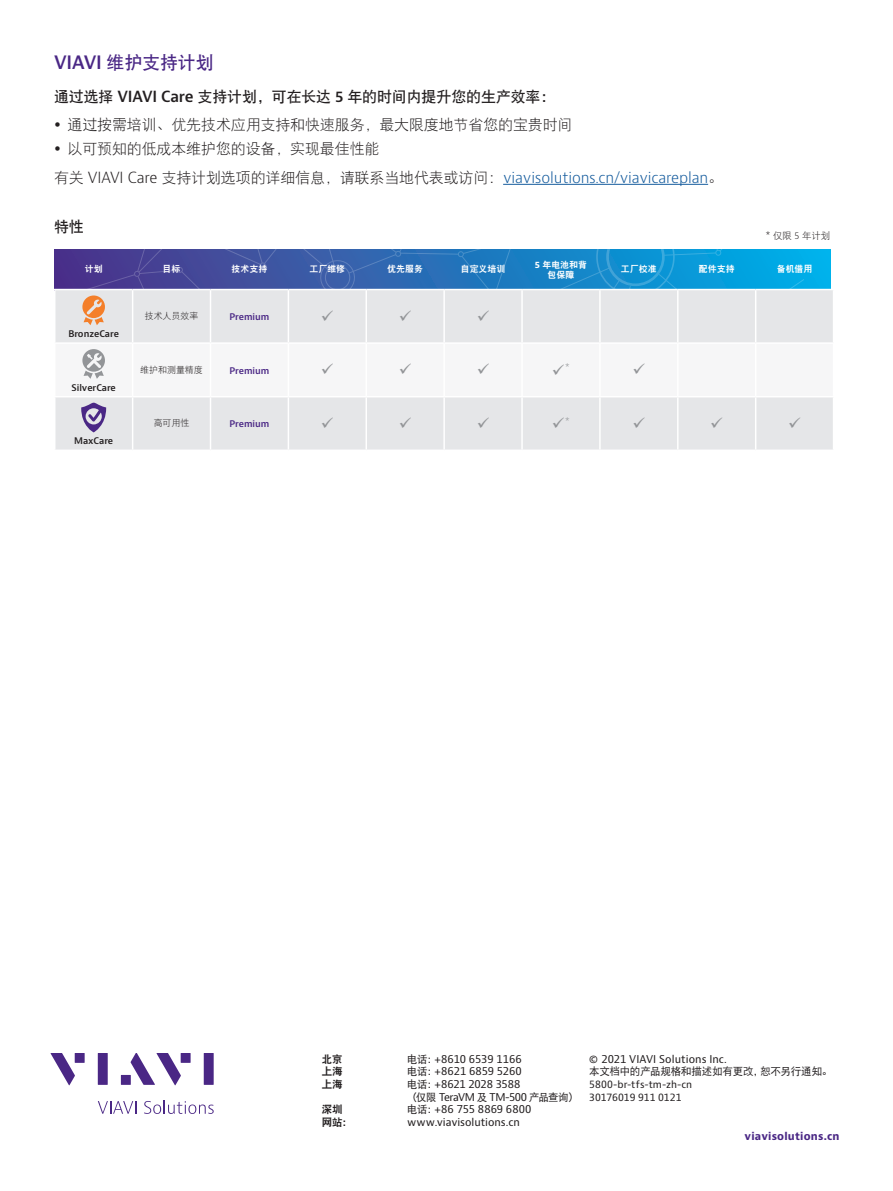
<style>
.page{position:relative;width:893px;height:1191px;background:#fff}
.page>*{position:absolute;margin:0;border:0;box-sizing:border-box;transform-origin:0 0}
.H2_Heading_Purple_12_16{font:18px "DFP Hei W7";letter-spacing:-.01em;color:#4a2785}
.P_Bulleted_10_16{font:300 15px "Bernino Sans";letter-spacing:-.01em;color:#175d9e}
.t1{font:15px "DFP Hei W3";letter-spacing:-.01em;color:#231f20}
.H3_Heading_Level_3{font:15px "DFP Hei W7";letter-spacing:-.01em;color:#231f20}
.t2{font:10.5px "Bernino Sans";letter-spacing:-.005em;color:#231f20}
.t3{font:10.5px/12.6px "Bernino Sans";letter-spacing:-.035em;color:#231f20}
.t4{font:10.5px "DFP Hei W5";letter-spacing:-.02em;color:#231f20}
.t5{font:700 10.5px "Bernino Sans";letter-spacing:.02em;color:#4a2785}
.t6{font:10.5px "DFP Hei W9";letter-spacing:-.005em;color:#231f20}
.t7{font:9.75px/12.6px "Bernino Sans";color:#231f20}
.t8{font:300 9.6px "Bernino Sans";color:#939598}
.Paragraph_10_16{font:9.45px "DFP Hei W3";color:#231f20}
.t9{font:9px/10.5px "DFP Hei W9";color:#fff;text-align:center}
.t10{font:600 9px "Bernino Sans";color:#231f20}
.t11{font:600 9px "Bernino Sans";color:#4a2785}
.t12{font:9px "DFP Hei W3";color:#231f20}
.s1{font-family:"Bernino Sans";font-weight:600}
.s2{font-family:"DFP Hei W3";font-weight:400;color:#231f20}
.s3{color:#231f20}
.s4{font-family:"Bernino Sans";font-weight:300}
.s5{font-family:"Bernino Sans";font-weight:700}
.s6{font-family:"DFP Hei W5"}
</style>
<div class="page">
<svg style="left:51px;top:1053px;width:34px;height:32px"></svg>
<svg style="left:98px;top:1053px;width:10px;height:31px"></svg>
<svg style="left:204px;top:1053px;width:10px;height:31px"></svg>
<svg style="left:131px;top:1053px;width:60px;height:32px"></svg>
<div style="left:121px;top:1075px;width:10px;height:9px;background:#4a2785"></div>
<svg style="left:98px;top:1101px;width:38px;height:12px"></svg>
<svg style="left:144px;top:1100px;width:70px;height:14px"></svg>
<hr style="left:503px;top:184px;width:205px;height:1px;background:#175d9e">
<div style="left:55px;top:290px;width:778px;height:159px;background:#e5e6e8"></div>
<hr style="left:132px;top:290px;width:1px;height:52px;background:#fff">
<hr style="left:210px;top:290px;width:1px;height:52px;background:#fff">
<hr style="left:288px;top:290px;width:1px;height:52px;background:#fff">
<hr style="left:366px;top:290px;width:1px;height:52px;background:#fff">
<hr style="left:443px;top:290px;width:2px;height:52px;background:#fff">
<hr style="left:521px;top:290px;width:2px;height:52px;background:#fff">
<hr style="left:599px;top:290px;width:2px;height:52px;background:#fff">
<hr style="left:677px;top:290px;width:1px;height:52px;background:#fff">
<hr style="left:755px;top:290px;width:1px;height:52px;background:#fff">
<hr style="left:54px;top:342px;width:79px;height:2px;background:#fff">
<hr style="left:133px;top:342px;width:77px;height:2px;background:#fff">
<hr style="left:210px;top:342px;width:78px;height:2px;background:#fff">
<hr style="left:288px;top:342px;width:78px;height:2px;background:#fff">
<hr style="left:366px;top:342px;width:78px;height:2px;background:#fff">
<hr style="left:444px;top:342px;width:78px;height:2px;background:#fff">
<hr style="left:522px;top:342px;width:78px;height:2px;background:#fff">
<hr style="left:600px;top:342px;width:78px;height:2px;background:#fff">
<hr style="left:678px;top:342px;width:78px;height:2px;background:#fff">
<hr style="left:756px;top:342px;width:78px;height:2px;background:#fff">
<hr style="left:132px;top:397px;width:1px;height:52px;background:#fff">
<hr style="left:210px;top:397px;width:1px;height:52px;background:#fff">
<hr style="left:288px;top:397px;width:1px;height:52px;background:#fff">
<hr style="left:366px;top:397px;width:1px;height:52px;background:#fff">
<hr style="left:443px;top:397px;width:2px;height:52px;background:#fff">
<hr style="left:521px;top:397px;width:2px;height:52px;background:#fff">
<hr style="left:599px;top:397px;width:2px;height:52px;background:#fff">
<hr style="left:677px;top:397px;width:1px;height:52px;background:#fff">
<hr style="left:755px;top:397px;width:1px;height:52px;background:#fff">
<svg style="left:81px;top:403px;width:25px;height:29px"></svg>
<svg style="left:54px;top:249px;width:751px;height:79px;background:#87aace"></svg>
<div style="left:55px;top:344px;width:778px;height:53px;background:#f6f6f7"></div>
<svg style="left:322px;top:417px;width:11px;height:11px"></svg>
<svg style="left:400px;top:417px;width:11px;height:11px"></svg>
<svg style="left:478px;top:417px;width:11px;height:11px"></svg>
<svg style="left:634px;top:417px;width:11px;height:11px"></svg>
<svg style="left:711px;top:417px;width:12px;height:11px"></svg>
<svg style="left:789px;top:417px;width:11px;height:11px"></svg>
<p class="H2_Heading_Purple_12_16" style="left:54px;top:53px;width:161px"><span class="s1">VIAVI</span> 维护支持计划</p>
<p class="H3_Heading_Level_3" style="left:54px;top:89px;width:503px">通过选择 <span class="s1">VIAVI Care</span> 支持计划，可在长达 <span class="s1">5</span> 年的时间内提升您的生产效率：</p>
<p class="t1" style="left:68px;top:117px;width:507px">通过按需培训、优先技术应用支持和快速服务，最大限度地节省您的宝贵时间</p>
<p class="t1" style="left:68px;top:141px;width:313px">以可预知的低成本维护您的设备，实现最佳性能</p>
<p class="P_Bulleted_10_16" style="left:54px;top:167px;width:671px"><span class="s2">有关</span> <span class="s3">VIAVI Care</span> <span class="s2">支持计划选项的详细信息，请联系当地代表或访问：</span>viavisolutions.cn/viavicareplan<span class="s2">。</span></p>
<p class="H3_Heading_Level_3" style="left:54px;top:219px;width:31px">特性</p>
<p class="Paragraph_10_16" style="left:765px;top:231px;width:66px"><span class="s4">*</span> 仅限 <span class="s4">5</span> 年计划</p>
<p class="t9" style="left:85px;top:264px;width:19px">计划</p>
<p class="t9" style="left:163px;top:264px;width:19px">目标</p>
<p class="t9" style="left:232px;top:264px;width:37px">技术支持</p>
<p class="t9" style="left:309px;top:264px;width:37px">工厂维修</p>
<p class="t9" style="left:387px;top:264px;width:37px">优先服务</p>
<p class="t9" style="left:461px;top:264px;width:46px">自定义培训</p>
<p class="t9" style="left:535px;top:259px;width:54px"><span class="s5">5</span> 年电池和背包保障</p>
<p class="t9" style="left:621px;top:264px;width:37px">工厂校准</p>
<p class="t9" style="left:699px;top:264px;width:37px">配件支持</p>
<p class="t9" style="left:777px;top:264px;width:37px">备机借用</p>
<p class="t10" style="left:68px;top:328px;width:52px">BronzeCare</p>
<p class="t10" style="left:71px;top:382px;width:46px">SilverCare</p>
<p class="t10" style="left:74px;top:435px;width:41px">MaxCare</p>
<p class="t12" style="left:145px;top:311px;width:55px">技术人员效率</p>
<p class="t11" style="left:229px;top:311px;width:42px">Premium</p>
<p class="t12" style="left:140px;top:365px;width:64px">维护和测量精度</p>
<p class="t11" style="left:229px;top:364px;width:42px">Premium</p>
<p class="t8" style="left:552px;top:361px;width:20px">✓*</p>
<p class="t12" style="left:154px;top:418px;width:37px">高可用性</p>
<p class="t11" style="left:229px;top:418px;width:42px">Premium</p>
<p class="t8" style="left:552px;top:415px;width:20px">✓*</p>
<p class="t6" style="left:322px;top:1053px;width:22px">北京</p>
<p class="t2" style="left:407px;top:1052px;width:116px"><span class="s6">电话：</span>+8610 6539 1166</p>
<p class="t6" style="left:322px;top:1066px;width:22px">上海</p>
<p class="t2" style="left:407px;top:1064px;width:116px"><span class="s6">电话：</span>+8621 6859 5260</p>
<p class="t6" style="left:322px;top:1079px;width:22px">上海</p>
<p class="t3" style="left:407px;top:1078px;width:172px"><span class="s6">电话：</span>+8621 2028 3588<br><span class="s6">（仅限</span> TeraVM <span class="s6">及</span> TM-500 <span class="s6">产品查询）</span></p>
<p class="t6" style="left:322px;top:1104px;width:22px">深圳</p>
<p class="t2" style="left:407px;top:1102px;width:126px"><span class="s6">电话：</span>+86 755 8869 6800</p>
<p class="t6" style="left:322px;top:1116px;width:32px">网站：</p>
<p class="t2" style="left:407px;top:1115px;width:114px">www.viavisolutions.cn</p>
<p class="t2" style="left:589px;top:1052px;width:139px">© 2021 VIAVI Solutions Inc.</p>
<p class="t4" style="left:589px;top:1066px;width:245px">本文档中的产品规格和描述如有更改，恕不另行通知。</p>
<p class="t7" style="left:589px;top:1078px;width:104px">5800-br-tfs-tm-zh-cn<br>30176019 911 0121</p>
<p class="t5" style="left:745px;top:1129px;width:96px">viavisolutions.cn</p>
</div>
